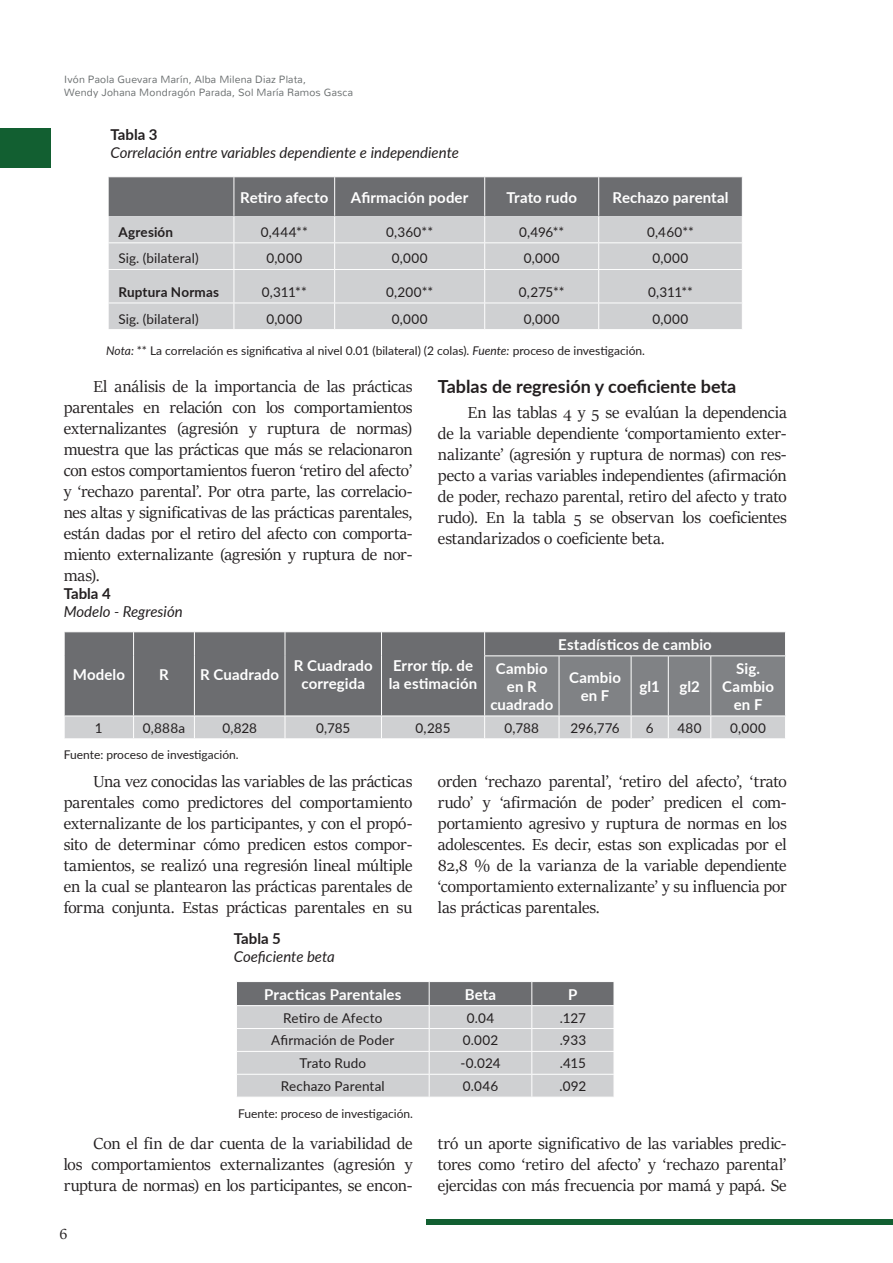
<style>
.page{position:relative;width:893px;height:1263px;background:#fff}
.page>*{position:absolute;margin:0;border:0;box-sizing:border-box;transform-origin:0 0}
.TEXTO_GENERAL{font:18px/21px "Sitka Text";letter-spacing:-.005em;color:#231f20;text-align:justify}
.sub_1{font:700 18px "Lato";color:#231f20}
.t1{font:16.5px "Sitka Text";color:#231f20}
.encabezado{font:700 15px/18px "Lato";letter-spacing:.01em;color:#fff;text-align:center}
.TABLA_TEXTO{font:italic 15px "Lato";color:#231f20}
.TABLA{font:700 15px "Lato";color:#231f20}
.Tex_CENTRADO{font:13.5px "Lato";letter-spacing:.01em;color:#231f20}
.text_a_la_izquierda{font:13.5px "Lato";letter-spacing:.01em;color:#231f20}
.text_a_la_izquierda-2{font:700 13.5px "Lato";letter-spacing:.01em;color:#231f20}
.fuente_fig{font:12px "Lato";color:#231f20}
.t2{font:300 10.5px/13.5px "Nunito";letter-spacing:.02em;color:#6b6f70}
.s1{font-style:italic}
</style>
<div class="page">
<div style="left:426px;top:1220px;width:466px;height:5px;background:#125f31"></div>
<div style="left:0;top:128px;width:50px;height:39px;background:#125f31"></div>
<div style="left:109px;top:270px;width:633px;height:59px;background:#cfd0d2"></div>
<svg style="left:108px;top:177px;width:635px;height:92px;background:#a6a7aa"></svg>
<hr style="left:234px;top:270px;width:1px;height:33px;background:#fff">
<hr style="left:334px;top:270px;width:1px;height:33px;background:#fff">
<hr style="left:484px;top:270px;width:1px;height:33px;background:#fff">
<hr style="left:598px;top:270px;width:1px;height:33px;background:#fff">
<hr style="left:108px;top:303px;width:126px;height:1px;background:#fff">
<svg style="left:108px;top:303px;width:1px;height:26px"></svg>
<hr style="left:234px;top:303px;width:101px;height:1px;background:#fff">
<svg style="left:234px;top:303px;width:1px;height:26px"></svg>
<hr style="left:335px;top:303px;width:150px;height:1px;background:#fff">
<svg style="left:334px;top:303px;width:1px;height:26px"></svg>
<hr style="left:485px;top:303px;width:114px;height:1px;background:#fff">
<svg style="left:484px;top:303px;width:1px;height:26px"></svg>
<hr style="left:599px;top:303px;width:144px;height:1px;background:#fff">
<svg style="left:598px;top:303px;width:1px;height:26px"></svg>
<svg style="left:64px;top:632px;width:722px;height:106px;background:#8b8c8f"></svg>
<svg style="left:237px;top:981px;width:377px;height:116px;background:#bebec1"></svg>
<p class="t2" style="left:64px;top:72px;width:290px">Ivón Paola Guevara Marín, Alba Milena Diaz Plata,<br>Wendy Johana Mondragón Parada, Sol María Ramos Gasca</p>
<p class="TABLA" style="left:111px;top:123px;width:49px">Tabla 3</p>
<p class="TABLA_TEXTO" style="left:111px;top:141px;width:350px">Correlación entre variables dependiente e independiente</p>
<p class="encabezado" style="left:240px;top:187px;width:90px">Retiro afecto</p>
<p class="encabezado" style="left:351px;top:187px;width:119px">Afirmación poder</p>
<p class="encabezado" style="left:506px;top:187px;width:72px">Trato rudo</p>
<p class="encabezado" style="left:612px;top:187px;width:118px">Rechazo parental</p>
<p class="text_a_la_izquierda-2" style="left:118px;top:222px;width:56px">Agresión</p>
<p class="Tex_CENTRADO" style="left:261px;top:222px;width:48px">0,444**</p>
<p class="Tex_CENTRADO" style="left:386px;top:222px;width:48px">0,360**</p>
<p class="Tex_CENTRADO" style="left:519px;top:222px;width:47px">0,496**</p>
<p class="Tex_CENTRADO" style="left:647px;top:222px;width:48px">0,460**</p>
<p class="text_a_la_izquierda" style="left:118px;top:249px;width:82px">Sig. (bilateral)</p>
<p class="Tex_CENTRADO" style="left:266px;top:249px;width:37px">0,000</p>
<p class="Tex_CENTRADO" style="left:392px;top:249px;width:37px">0,000</p>
<p class="Tex_CENTRADO" style="left:524px;top:249px;width:37px">0,000</p>
<p class="Tex_CENTRADO" style="left:653px;top:249px;width:37px">0,000</p>
<p class="text_a_la_izquierda-2" style="left:118px;top:282px;width:102px">Ruptura Normas</p>
<p class="Tex_CENTRADO" style="left:262px;top:282px;width:46px">0,311**</p>
<p class="Tex_CENTRADO" style="left:386px;top:282px;width:49px">0,200**</p>
<p class="Tex_CENTRADO" style="left:519px;top:282px;width:47px">0,275**</p>
<p class="Tex_CENTRADO" style="left:648px;top:282px;width:46px">0,311**</p>
<p class="text_a_la_izquierda" style="left:118px;top:309px;width:82px">Sig. (bilateral)</p>
<p class="Tex_CENTRADO" style="left:266px;top:309px;width:37px">0,000</p>
<p class="Tex_CENTRADO" style="left:392px;top:309px;width:37px">0,000</p>
<p class="Tex_CENTRADO" style="left:524px;top:309px;width:37px">0,000</p>
<p class="Tex_CENTRADO" style="left:653px;top:309px;width:37px">0,000</p>
<p class="fuente_fig" style="left:106px;top:342px;width:540px"><span class="s1">Nota:</span> ** La correlación es significativa al nivel 0.01 (bilateral) (2 colas). <span class="s1">Fuente:</span> proceso de investigación.</p>
<p class="TEXTO_GENERAL" style="left:64px;top:375px;width:350px;text-indent:30px">El análisis de la importancia de las prácticas parentales en relación con los comportamientos externalizantes (agresión y ruptura de normas) muestra que las prácticas que más se relacionaron con estos comportamientos fueron ‘retiro del afecto’ y ‘rechazo parental’. Por otra parte, las correlacio&shy;nes altas y significativas de las prácticas parentales, están dadas por el retiro del afecto con comporta&shy;miento externalizante (agresión y ruptura de nor&shy;mas).</p>
<p class="sub_1" style="left:438px;top:373px;width:300px">Tablas de regresión y coeficiente beta</p>
<p class="TEXTO_GENERAL" style="left:438px;top:401px;width:350px;text-indent:30px">En las tablas 4 y 5 se evalúan la dependencia de la variable dependiente ‘comportamiento exter&shy;nalizante’ (agresión y ruptura de normas) con res&shy;pecto a varias variables independientes (afirmación de poder, rechazo parental, retiro del afecto y trato rudo). En la tabla 5 se observan los coeficientes estandarizados o coeficiente beta.</p>
<p class="TABLA" style="left:64px;top:582px;width:49px">Tabla 4</p>
<p class="TABLA_TEXTO" style="left:64px;top:601px;width:120px">Modelo - Regresión</p>
<p class="encabezado" style="left:73px;top:665px;width:54px">Modelo</p>
<p class="encabezado" style="left:159px;top:665px;width:11px">R</p>
<p class="encabezado" style="left:200px;top:665px;width:81px">R Cuadrado</p>
<p class="encabezado" style="left:294px;top:656px;width:81px">R Cuadrado corregida</p>
<p class="encabezado" style="left:389px;top:656px;width:90px;text-align:left">Error típ. de la estimación</p>
<p class="encabezado" style="left:558px;top:635px;width:155px">Estadísticos de cambio</p>
<p class="encabezado" style="left:490px;top:659px;width:65px">Cambio en R cuadrado</p>
<p class="encabezado" style="left:569px;top:668px;width:53px">Cambio en F</p>
<p class="encabezado" style="left:640px;top:677px;width:22px">gl1</p>
<p class="encabezado" style="left:679px;top:677px;width:22px">gl2</p>
<p class="encabezado" style="left:736px;top:659px;width:25px">Sig.</p>
<p class="encabezado" style="left:722px;top:677px;width:53px">Cambio en F</p>
<p class="Tex_CENTRADO" style="left:95px;top:718px;width:9px">1</p>
<p class="Tex_CENTRADO" style="left:143px;top:718px;width:44px">0,888a</p>
<p class="Tex_CENTRADO" style="left:222px;top:718px;width:36px">0,828</p>
<p class="Tex_CENTRADO" style="left:316px;top:718px;width:36px">0,785</p>
<p class="Tex_CENTRADO" style="left:416px;top:718px;width:36px">0,285</p>
<p class="Tex_CENTRADO" style="left:504px;top:718px;width:36px">0,788</p>
<p class="Tex_CENTRADO" style="left:570px;top:718px;width:51px">296,776</p>
<p class="Tex_CENTRADO" style="left:646px;top:718px;width:9px">6</p>
<p class="Tex_CENTRADO" style="left:677px;top:718px;width:26px">480</p>
<p class="Tex_CENTRADO" style="left:730px;top:718px;width:37px">0,000</p>
<p class="fuente_fig" style="left:64px;top:746px;width:177px">Fuente: proceso de investigación.</p>
<p class="TEXTO_GENERAL" style="left:64px;top:769px;width:350px;text-indent:30px">Una vez conocidas las variables de las prácticas parentales como predictores del comportamiento externalizante de los participantes, y con el propó&shy;sito de determinar cómo predicen estos compor&shy;tamientos, se realizó una regresión lineal múltiple en la cual se plantearon las prácticas parentales de forma conjunta. Estas prácticas parentales en su</p>
<p class="TEXTO_GENERAL" style="left:438px;top:769px;width:350px">orden ‘rechazo parental’, ‘retiro del afecto’, ‘trato rudo’ y ‘afirmación de poder’ predicen el com&shy;portamiento agresivo y ruptura de normas en los adolescentes. Es decir, estas son explicadas por el 82,8 % de la varianza de la variable dependiente ‘comportamiento externalizante’ y su influencia por las prácticas parentales.</p>
<p class="TABLA" style="left:234px;top:928px;width:49px">Tabla 5</p>
<p class="TABLA_TEXTO" style="left:234px;top:946px;width:103px">Coeficiente beta</p>
<p class="encabezado" style="left:264px;top:984px;width:139px">Practicas Parentales</p>
<p class="encabezado" style="left:465px;top:984px;width:33px">Beta</p>
<p class="encabezado" style="left:568px;top:984px;width:11px">P</p>
<p class="Tex_CENTRADO" style="left:283px;top:1008px;width:101px">Retiro de Afecto</p>
<p class="Tex_CENTRADO" style="left:467px;top:1008px;width:29px">0.04</p>
<p class="Tex_CENTRADO" style="left:560px;top:1008px;width:28px">.127</p>
<p class="Tex_CENTRADO" style="left:271px;top:1031px;width:125px">Afirmación de Poder</p>
<p class="Tex_CENTRADO" style="left:463px;top:1031px;width:37px">0.002</p>
<p class="Tex_CENTRADO" style="left:560px;top:1031px;width:28px">.933</p>
<p class="Tex_CENTRADO" style="left:300px;top:1054px;width:68px">Trato Rudo</p>
<p class="Tex_CENTRADO" style="left:460px;top:1054px;width:41px">-0.024</p>
<p class="Tex_CENTRADO" style="left:560px;top:1054px;width:28px">.415</p>
<p class="Tex_CENTRADO" style="left:281px;top:1076px;width:106px">Rechazo Parental</p>
<p class="Tex_CENTRADO" style="left:463px;top:1076px;width:37px">0.046</p>
<p class="Tex_CENTRADO" style="left:559px;top:1076px;width:29px">.092</p>
<p class="fuente_fig" style="left:238px;top:1105px;width:177px">Fuente: proceso de investigación.</p>
<p class="TEXTO_GENERAL" style="left:64px;top:1132px;width:350px;text-indent:30px">Con el fin de dar cuenta de la variabilidad de los comportamientos externalizantes (agresión y ruptura de normas) en los participantes, se encon-</p>
<p class="TEXTO_GENERAL" style="left:438px;top:1132px;width:350px">tró un aporte significativo de las variables predic&shy;tores como ‘retiro del afecto’ y ‘rechazo parental’ ejercidas con más frecuencia por mamá y papá. Se</p>
<p class="t1" style="left:60px;top:1221px;width:9px">6</p>
</div>
